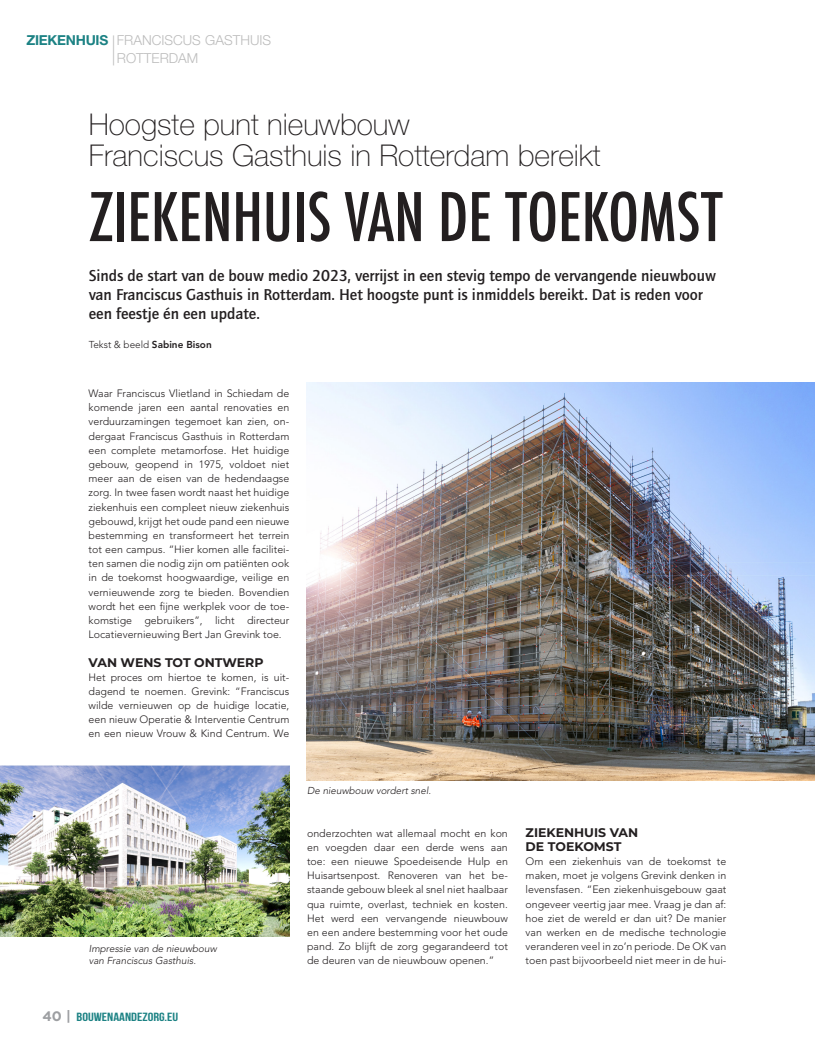
<style>
.page{position:relative;width:815px;height:1053px;background:#fff}
.page>*{position:absolute;margin:0;border:0;box-sizing:border-box;transform-origin:0 0}
.Kop-5{font:500 condensed 65px "Futura";color:#231f20}
.Subkop{font:100 30px "Helvetica Neue LT Std";color:#231f20}
.PaginaTitel{font:300 30px "Helvetica Neue LT Std";color:#b2b3b3;scale:.46 1}
.Inleiding{font:500 16.25px/18.8px "Quay Sans ITC Std";color:#231f20}
.PaginaTitel-2{font:300 13.75px/18.2px "Helvetica Neue LT Std";color:#bcbcbc}
.PaginaTitel-3{font:700 13.75px "Helvetica Neue LT Std";letter-spacing:-.02em;color:#1c8284}
.Tussenkop{font:700 12.5px/14.1px "Montserrat";color:#231f20}
.t1{font:700 11.88px "Bebas Neue";color:#1c8284;scale:1.21 1}
.Broodtekst{font:300 10.62px/14.1px "Avenir LT Std";color:#231f20;text-align:justify}
.Fotobijschrift{font:italic 300 10px/12px "Avenir LT Std";color:#231f20}
.Credits{font:300 10px "Avenir LT Std";color:#231f20}
.s1{font-weight:800}
.s2{font-family:"Gotham";font-size:13.75px;color:#9d9fa2}
</style>
<div class="page">
<img style="left:306px;top:383px;width:509px;height:397px">
<img style="left:0;top:765px;width:290px;height:171px">
<p class="PaginaTitel-3" style="left:27px;top:32px;width:83px">ZIEKENHUIS</p>
<p class="PaginaTitel" style="left:112px;top:30px;width:8px">|</p>
<p class="PaginaTitel-2" style="left:117px;top:31px;width:156px">FRANCISCUS GASTHUIS<br>ROTTERDAM</p>
<p class="Subkop" style="left:89px;top:107px;width:322px">Hoogste punt nieuwbouw</p>
<p class="Subkop" style="left:89px;top:138px;width:513px">Franciscus Gasthuis in Rotterdam bereikt</p>
<p class="Kop-5" style="left:89px;top:175px;width:635px">ZIEKENHUIS VAN DE TOEKOMST</p>
<p class="Inleiding" style="left:89px;top:266px;width:629px">Sinds de start van de bouw medio 2023, verrijst in een stevig tempo de vervangende nieuwbouw van Franciscus Gasthuis in Rotterdam. Het hoogste punt is inmiddels bereikt. Dat is reden voor een feestje én een update.</p>
<p class="Credits" style="left:89px;top:338px;width:124px">Tekst &amp; beeld <span class="s1">Sabine Bison</span></p>
<p class="Broodtekst" style="left:89px;top:386px;width:202px">Waar Franciscus Vlietland in Schiedam de komende jaren een aantal renovaties en verduurzamingen tegemoet kan zien, on&shy;dergaat Franciscus Gasthuis in Rotterdam een complete metamorfose. Het huidige gebouw, geopend in 1975, voldoet niet meer aan de eisen van de hedendaagse zorg. In twee fasen wordt naast het huidige ziekenhuis een compleet nieuw ziekenhuis gebouwd, krijgt het oude pand een nieuwe bestemming en transformeert het terrein tot een campus. “Hier komen alle facilitei&shy;ten samen die nodig zijn om patiënten ook in de toekomst hoogwaardige, veilige en vernieuwende zorg te bieden. Bovendien wordt het een fijne werkplek voor de toe&shy;komstige gebruikers”, licht directeur Locatievernieuwing Bert Jan Grevink toe.</p>
<p class="Tussenkop" style="left:89px;top:654px;width:176px">VAN WENS TOT ONTWERP</p>
<p class="Broodtekst" style="left:89px;top:670px;width:202px">Het proces om hiertoe te komen, is uit&shy;dagend te noemen. Grevink: “Franciscus wilde vernieuwen op de huidige locatie, een nieuw Operatie &amp; Interventie Centrum en een nieuw Vrouw &amp; Kind Centrum. We</p>
<p class="Fotobijschrift" style="left:89px;top:943px;width:130px">Impressie van de nieuwbouw van Franciscus Gasthuis.</p>
<p class="t1" style="left:42px;top:1009px;width:114px"><span class="s2">40 |</span> BOUWENAANDEZORG.EU</p>
<p class="Fotobijschrift" style="left:307px;top:784px;width:125px">De nieuwbouw vordert snel.</p>
<p class="Broodtekst" style="left:307px;top:826px;width:202px">onderzochten wat allemaal mocht en kon en voegden daar een derde wens aan toe: een nieuwe Spoedeisende Hulp en Huisartsenpost. Renoveren van het be&shy;staande gebouw bleek al snel niet haalbaar qua ruimte, overlast, techniek en kosten.<br>Het werd een vervangende nieuwbouw en een andere bestemming voor het oude pand. Zo blijft de zorg gegarandeerd tot de deuren van de nieuwbouw openen.”</p>
<p class="Tussenkop" style="left:526px;top:824px;width:114px">ZIEKENHUIS VAN<br>DE TOEKOMST</p>
<p class="Broodtekst" style="left:526px;top:854px;width:202px">Om een ziekenhuis van de toekomst te maken, moet je volgens Grevink denken in levensfasen. “Een ziekenhuisgebouw gaat ongeveer veertig jaar mee. Vraag je dan af: hoe ziet de wereld er dan uit? De manier van werken en de medische technologie veranderen veel in zo’n periode. De OK van toen past bijvoorbeeld niet meer in de hui-</p>
</div>
